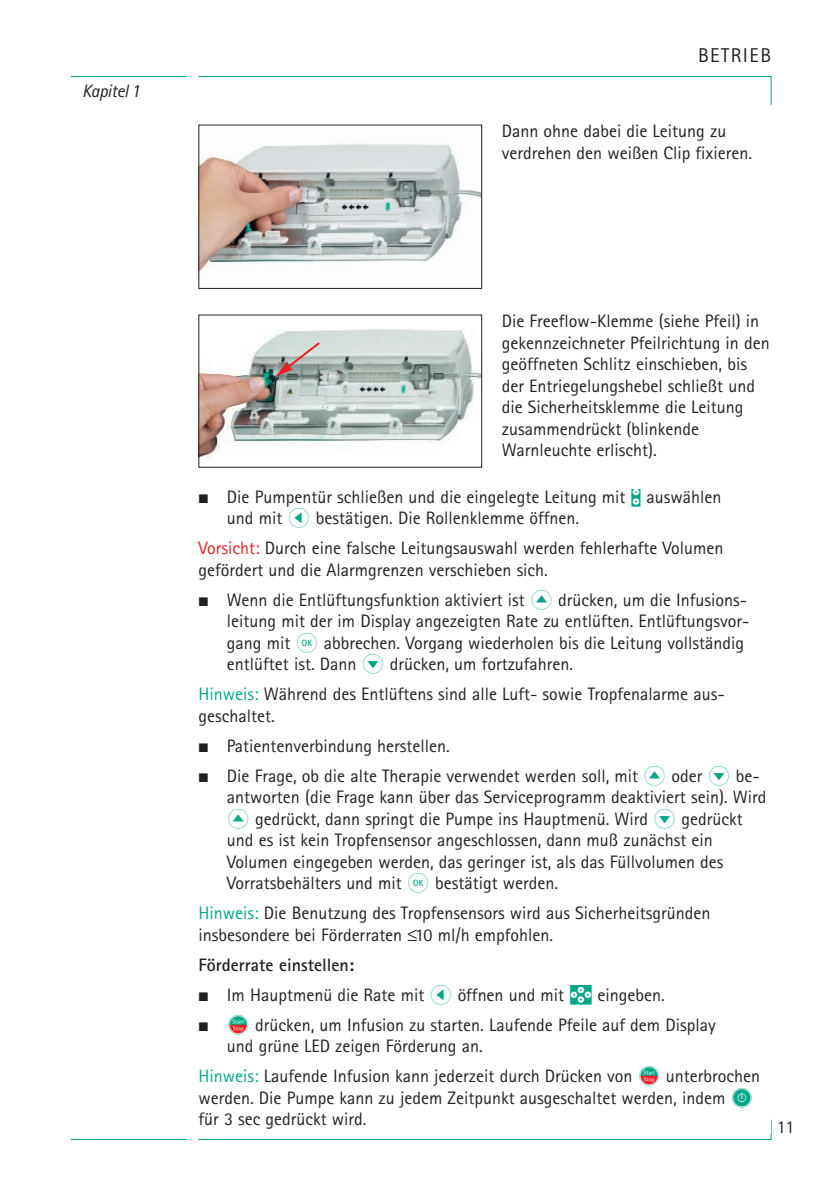
<style>
.page{position:relative;width:840px;height:1190px;background:#fff}
.page>*{position:absolute;margin:0;border:0;box-sizing:border-box;transform-origin:0 0}
.t1{font:20px "Rotis Sans Serif";letter-spacing:.075em;color:#231f20}
.t2{font:18px/21.4px "Rotis Sans Serif";color:#231f20}
.t3{font:700 18px "Rotis Sans Serif";color:#231f20}
.t4{font:italic 18px "Rotis Sans Serif";letter-spacing:-.025em;color:#231f20}
.s1{font-family:"Space Font"}
.s2{font-family:"Space Font";color:#00a786}
.s3{color:#ee1d23}
.s4{color:#00a786}
.s5{font-family:"Space Font Color";color:#00a786}
.s6{font-family:"Space Font Color";color:#ee1d23}
</style>
<div class="page">
<svg style="left:71px;top:76px;width:701px;height:29px"></svg>
<svg style="left:71px;top:1119px;width:701px;height:21px"></svg>
<div style="left:199px;top:125px;width:572px;height:1009px;background:#fff"></div>
<img style="left:201px;top:144px;width:279px;height:126px">
<div style="left:199px;top:125px;width:283px;height:164px;border:1px solid #231f20"></div>
<img style="left:201px;top:329px;width:279px;height:129px">
<div style="left:199px;top:315px;width:283px;height:153px;border:1px solid #231f20"></div>
<svg style="left:276px;top:340px;width:46px;height:37px;background:#b6adaa"></svg>
<p class="t4" style="left:82px;top:85px;width:59px">Kapitel 1</p>
<p class="t1" style="left:698px;top:48px;width:75px">BETRIEB</p>
<p class="t2" style="left:502px;top:122px;width:252px">Dann ohne dabei die Leitung zu verdrehen den weißen Clip fixieren.</p>
<p class="t2" style="left:502px;top:312px;width:269px">Die Freeflow-Klemme (siehe Pfeil) in gekennzeichneter Pfeilrichtung in den geöffneten Schlitz einschieben, bis der Entriegelungshebel schließt und die Sicherheitsklemme die Leitung zusammendrückt (blinkende Warnleuchte erlischt).</p>
<p class="t2" style="left:227px;top:488px;width:496px;text-indent:-28px"><span class="s1">•</span> Die Pumpentür schließen und die eingelegte Leitung mit <span class="s2">t</span> auswählen und mit <span class="s2">l</span> bestätigen. Die Rollenklemme öffnen.</p>
<p class="t2" style="left:199px;top:539px;width:527px"><span class="s3">Vorsicht:</span> Durch eine falsche Leitungsauswahl werden fehlerhafte Volumen gefördert und die Alarmgrenzen verschieben sich.</p>
<p class="t2" style="left:227px;top:591px;width:524px;text-indent:-28px"><span class="s1">•</span> Wenn die Entlüftungsfunktion aktiviert ist <span class="s2">u</span> drücken, um die Infusions&shy;leitung mit der im Display angezeigten Rate zu entlüften. Entlüftungsvor&shy;gang mit <span class="s2">k</span> abbrechen. Vorgang wiederholen bis die Leitung vollständig entlüftet ist. Dann <span class="s2">d</span> drücken, um fortzufahren.</p>
<p class="t2" style="left:199px;top:685px;width:528px"><span class="s4">Hinweis:</span> Während des Entlüftens sind alle Luft- sowie Tropfenalarme aus&shy;geschaltet.</p>
<p class="t2" style="left:199px;top:737px;width:253px"><span class="s1">•</span> Patientenverbindung herstellen.</p>
<p class="t2" style="left:227px;top:767px;width:541px;text-indent:-28px"><span class="s1">•</span> Die Frage, ob die alte Therapie verwendet werden soll, mit <span class="s2">U</span> oder <span class="s2">d</span> be&shy;antworten (die Frage kann über das Serviceprogramm deaktiviert sein). Wird <span class="s2">U</span> gedrückt, dann springt die Pumpe ins Hauptmenü. Wird <span class="s2">d</span> gedrückt und es ist kein Tropfensensor angeschlossen, dann muß zunächst ein Volumen eingegeben werden, das geringer ist, als das Füllvolumen des Vorratsbehälters und mit <span class="s2">k</span> bestätigt werden.</p>
<p class="t2" style="left:199px;top:904px;width:513px"><span class="s4">Hinweis:</span> Die Benutzung des Tropfensensors wird aus Sicherheitsgründen insbesondere bei Förderraten ≤10 ml/h empfohlen.</p>
<p class="t3" style="left:199px;top:958px;width:157px">Förderrate einstellen:</p>
<p class="t2" style="left:199px;top:986px;width:468px"><span class="s1">•</span> Im Hauptmenü die Rate mit <span class="s2">l</span> öffnen und mit <span class="s2">q</span> eingeben.</p>
<p class="t2" style="left:227px;top:1016px;width:490px;text-indent:-28px"><span class="s1">•</span> <span class="s5">s</span><span class="s6">f</span> drücken, um Infusion zu starten. Laufende Pfeile auf dem Display und grüne LED zeigen Förderung an.</p>
<p class="t2" style="left:199px;top:1067px;width:563px"><span class="s4">Hinweis:</span> Laufende Infusion kann jederzeit durch Drücken von <span class="s5">s</span><span class="s6">f</span> unterbrochen werden. Die Pumpe kann zu jedem Zeitpunkt ausgeschaltet werden, indem <span class="s2">o </span>für 3 sec gedrückt wird.</p>
<p class="t2" style="left:777px;top:1118px;width:19px">11</p>
</div>
